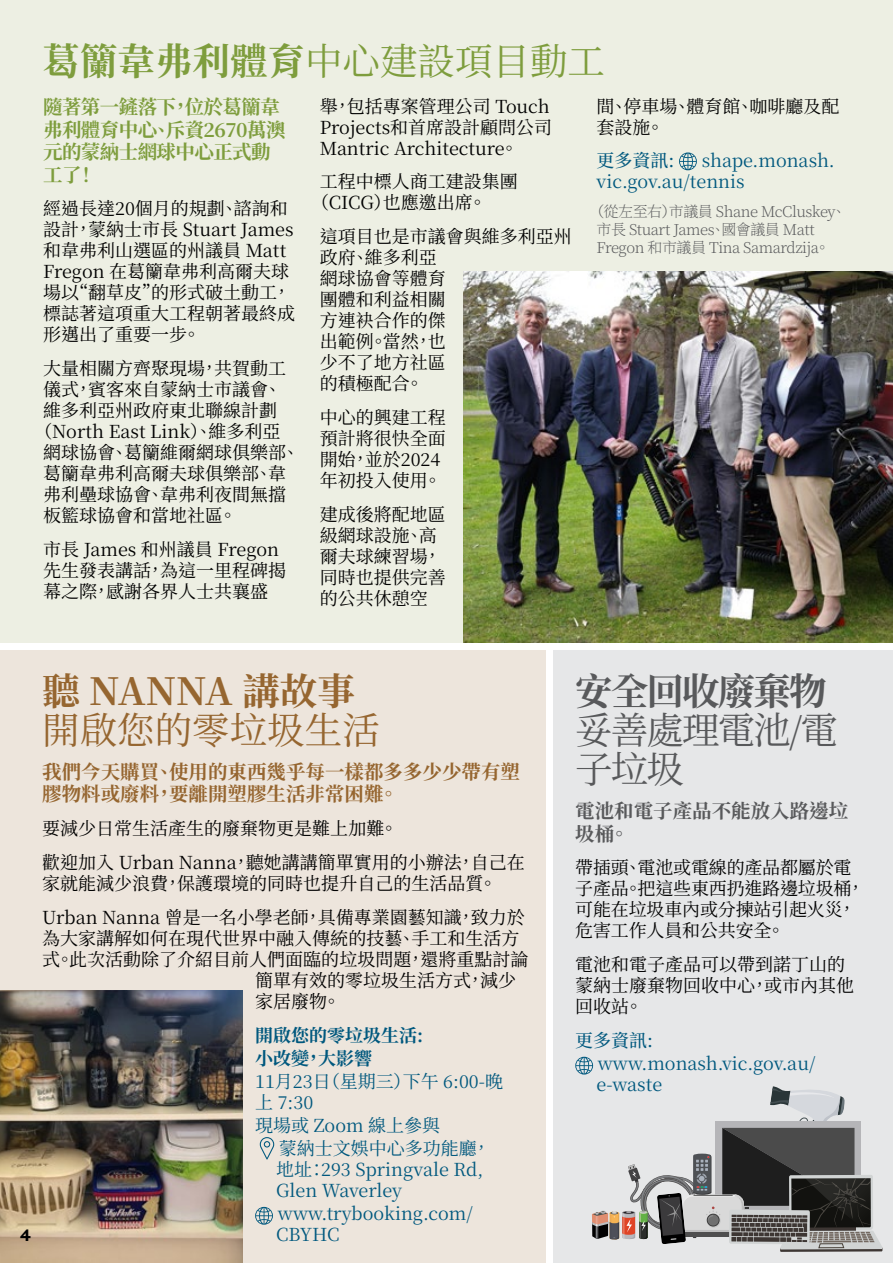
<style>
.page{position:relative;width:893px;height:1263px;background:#fff}
.page>*{position:absolute;margin:0;border:0;box-sizing:border-box;transform-origin:0 0}
.t1{font:37.5px "Source Han Serif TC";color:#7e9d3d}
.t2{font:37.5px/39px "Source Han Serif TC";letter-spacing:-.05em;color:#58595b}
.t3{font:700 37.5px "Source Han Serif TC";color:#966630}
.t4{font:37.5px "Source Han Serif TC";color:#966630}
.t5{font:700 37.5px "Source Han Serif TC";letter-spacing:-.05em;color:#58595b}
.t6{font:700 19.5px/22.5px "Source Han Serif TC";color:#966630}
.t7{font:700 19.5px/22.5px "Source Han Serif TC";letter-spacing:-.03em;color:#7e9d3d}
.t8{font:700 19.5px/22.5px "Source Han Serif TC";color:#58595b}
.t9{font:18px/21px "Source Han Serif TC";color:#000}
.t10{font:18px/21px "Source Han Serif TC";color:#00587e}
.t11{font:700 18px/23.1px "Source Han Serif TC";color:#00587e}
.t12{font:500 18px "Source Han Serif TC";color:#00587e}
.t13{font:700 16.5px "Filson Pro";color:#000}
.t14{font:200 15px/18px "Source Han Serif TC";letter-spacing:-.03em;color:#58595b}
.s1{font-weight:700}
</style>
<div class="page">
<div style="left:554px;top:650px;width:339px;height:613px;background:#e6e7e8"></div>
<svg style="left:575px;top:1057px;width:18px;height:17px"></svg>
<div style="left:0;top:0;width:893px;height:642px;background:#edefe3"></div>
<svg style="left:679px;top:152px;width:18px;height:18px"></svg>
<img style="left:463px;top:272px;width:430px;height:370px">
<div style="left:0;top:650px;width:545px;height:613px;background:#ede5dc"></div>
<svg style="left:260px;top:1137px;width:14px;height:22px"></svg>
<svg style="left:255px;top:1207px;width:18px;height:18px"></svg>
<img style="left:0;top:991px;width:242px;height:272px">
<svg style="left:592px;top:1086px;width:291px;height:166px"></svg>
<h1 class="t1" style="left:43px;top:40px;width:564px"><span class="s1">葛籣韋弗利體育</span>中心建設項目動工</h1>
<p class="t7" style="left:43px;top:96px;width:244px">隨著第一鏟落下，位於葛籣韋弗利體育中心、斥資2670萬澳元的蒙納士網球中心正式動工了！</p>
<p class="t9" style="left:43px;top:199px;width:253px">經過長達20個月的規劃、諮詢和設計，蒙納士市長 Stuart James和韋弗利山選區的州議員 Matt<br>Fregon 在葛籣韋弗利高爾夫球場以“翻草皮”的形式破土動工，標誌著這項重大工程朝著最終成形邁出了重要一步。</p>
<p class="t9" style="left:43px;top:358px;width:244px">大量相關方齊聚現場，共賀動工</p>
<p class="t9" style="left:43px;top:379px;width:240px">儀式，賓客來自蒙納士市議會、</p>
<p class="t9" style="left:43px;top:400px;width:235px">維多利亞州政府東北聯線計劃</p>
<p class="t9" style="left:35px;top:421px;width:247px">（North East Link）、維多利亞</p>
<p class="t9" style="left:43px;top:442px;width:258px">網球協會、葛籣維爾網球俱樂部、</p>
<p class="t9" style="left:43px;top:463px;width:244px">葛籣韋弗利高爾夫球俱樂部、韋</p>
<p class="t9" style="left:43px;top:484px;width:244px">弗利壘球協會、韋弗利夜間無擋</p>
<p class="t9" style="left:43px;top:505px;width:195px">板籃球協會和當地社區。</p>
<p class="t9" style="left:43px;top:539px;width:244px">市長 James 和州議員 Fregon先生發表講話，為這一里程碑揭幕之際，感謝各界人士共襄盛</p>
<p class="t9" style="left:320px;top:96px;width:234px">舉，包括專案管理公司 Touch<br>Projects和首席設計顧問公司<br>Mantric Architecture。</p>
<p class="t9" style="left:311px;top:172px;width:208px;text-indent:9px">工程中標人商工建設集團（CICG）也應邀出席。</p>
<p class="t9" style="left:320px;top:226px;width:253px">這項目也是市議會與維多利亞州政府、維多利亞<br>網球協會等體育<br>團體和利益相關<br>方連袂合作的傑<br>出範例。當然，也<br>少不了地方社區<br>的積極配合。</p>
<p class="t9" style="left:320px;top:407px;width:127px">中心的興建工程預計將很快全面開始，並於2024年初投入使用。</p>
<p class="t9" style="left:320px;top:504px;width:127px">建成後將配地區級網球設施、高爾夫球練習場，同時也提供完善的公共休憩空</p>
<p class="t9" style="left:597px;top:96px;width:244px">間、停車場、體育館、咖啡廳及配套設施。</p>
<p class="t12" style="left:597px;top:151px;width:79px">更多資訊:</p>
<p class="t10" style="left:596px;top:151px;width:240px;text-indent:105px">shape.monash. vic.gov.au/tennis</p>
<p class="t14" style="left:596px;top:203px;width:251px;text-indent:-7px">（從左至右）市議員 Shane McCluskey、市長 Stuart James、國會議員 Matt<br>Fregon 和市議員 Tina Samardzija。</p>
<p class="t13" style="left:20px;top:1225px;width:12px">4</p>
<h1 class="t3" style="left:42px;top:670px;width:314px">聽 NANNA 講故事</h1>
<h1 class="t4" style="left:42px;top:709px;width:339px">開啟您的零垃圾生活</h1>
<p class="t6" style="left:42px;top:761px;width:479px">我們今天購買、使用的東西幾乎每一樣都多多少少帶有塑膠物料或廢料，要離開塑膠生活非常困難。</p>
<p class="t9" style="left:42px;top:812px;width:484px;line-height:33.8px">要減少日常生活產生的廢棄物更是難上加難。<br>歡迎加入 Urban Nanna，聽她講講簡單實用的小辦法，自己在</p>
<p class="t9" style="left:42px;top:867px;width:484px;line-height:33.8px">家就能減少浪費，保護環境的同時也提升自己的生活品質。<br>Urban Nanna 曾是一名小學老師，具備專業園藝知識，致力於</p>
<p class="t9" style="left:42px;top:928px;width:479px">為大家講解如何在現代世界中融入傳統的技藝、手工和生活方</p>
<p class="t9" style="left:42px;top:949px;width:488px">式。此次活動除了介紹目前人們面臨的垃圾問題，還將重點討論</p>
<p class="t9" style="left:255px;top:970px;width:262px">簡單有效的零垃圾生活方式，減少</p>
<p class="t9" style="left:255px;top:991px;width:87px">家居廢物。</p>
<p class="t11" style="left:255px;top:1024px;width:170px">開啟您的零垃圾生活:小改變，大影響</p>
<p class="t10" style="left:255px;top:1071px;width:249px">11月23日（星期三）下午 6:00-晚上 7:30</p>
<p class="t10" style="left:279px;top:1114px;width:213px;line-height:23.1px;text-indent:-24px">現場或 Zoom 線上參與<br>蒙納士文娛中心多功能廳，</p>
<p class="t10" style="left:276px;top:1159px;width:209px">地址：293 Springvale Rd,<br>Glen Waverley</p>
<p class="t10" style="left:276px;top:1203px;width:198px">www.trybooking.com/<br>CBYHC</p>
<h1 class="t5" style="left:575px;top:670px;width:253px">安全回收廢棄物</h1>
<h1 class="t2" style="left:575px;top:711px;width:264px">妥善處理電池/電子垃圾</h1>
<p class="t8" style="left:575px;top:800px;width:274px">電池和電子產品不能放入路邊垃圾桶。</p>
<p class="t9" style="left:575px;top:858px;width:291px">帶插頭、電池或電線的產品都屬於電子產品。把這些東西扔進路邊垃圾桶，可能在垃圾車內或分揀站引起火災，危害工作人員和公共安全。</p>
<p class="t9" style="left:575px;top:954px;width:280px">電池和電子產品可以帶到諾丁山的蒙納士廢棄物回收中心，或市內其他回收站。</p>
<p class="t12" style="left:575px;top:1030px;width:79px">更多資訊:</p>
<p class="t10" style="left:596px;top:1053px;width:220px">www.monash.vic.gov.au/ e-waste</p>
</div>
